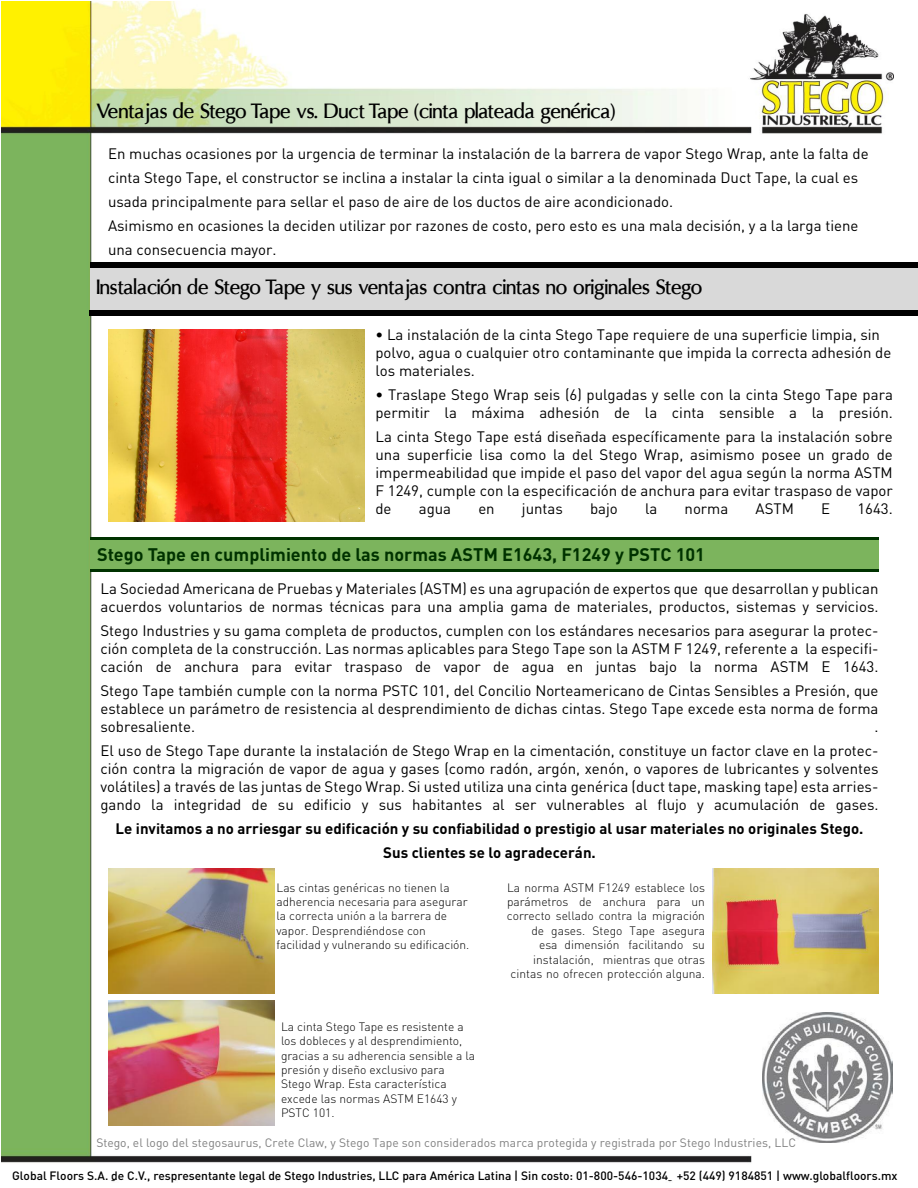
<style>
.page{position:relative;width:918px;height:1188px;background:#fff}
.page>*{position:absolute;margin:0;border:0;box-sizing:border-box;transform-origin:0 0}
.t1{font:700 21px "Oregon LDO Demi";color:#000}
.t2{font:700 18px "DIN Pro";color:#003200}
.t3{font:15px/18px "DIN Pro";color:#000}
.t4{font:700 15px/24px "DIN Pro";color:#000;text-align:center}
.t5{font:300 12px/14.4px "DIN Pro";color:#000}
.t6{font:500 12px "DIN Pro";color:#000}
.t7{font:12px "DIN Pro";letter-spacing:.005em;color:#808080}
</style>
<div class="page">
<img style="left:1px;top:1px;width:893px;height:1181px">
<div style="left:88px;top:1167px;width:665px;height:13px;background:#fff"></div>
<img style="left:763px;top:1012px;width:130px;height:130px">
<div style="left:90px;top:277px;width:9px;height:24px;background:#d9d9d9"></div>
<div style="left:99px;top:277px;width:819px;height:24px;background:#d9d9d9"></div>
<hr style="left:90px;top:263px;width:828px;height:1px;background:#000">
<hr style="left:90px;top:265px;width:828px;height:3px;background:#000">
<div style="left:90px;top:268px;width:828px;height:9px;background:#d9d9d9"></div>
<div style="left:90px;top:301px;width:828px;height:9px;background:#d9d9d9"></div>
<hr style="left:89px;top:314px;width:829px;height:1px;background:#000">
<hr style="left:89px;top:310px;width:829px;height:3px;background:#000">
<div style="left:90px;top:544px;width:11px;height:21px;background:#7cb45d"></div>
<div style="left:101px;top:544px;width:778px;height:21px;background:#7cb45d"></div>
<hr style="left:90px;top:538px;width:789px;height:2px;background:#003200">
<hr style="left:90px;top:540px;width:789px;height:4px;background:#7cb45d">
<div style="left:90px;top:565px;width:789px;height:5px;background:#7cb45d"></div>
<hr style="left:90px;top:570px;width:789px;height:2px;background:#003200">
<img style="left:108px;top:329px;width:256px;height:192px">
<img style="left:108px;top:1001px;width:166px;height:124px">
<img style="left:108px;top:869px;width:166px;height:124px">
<img style="left:712px;top:869px;width:167px;height:124px">
<h1 class="t1" style="left:96px;top:99px;width:520px">Ventajas de Stego Tape vs. Duct Tape (cinta plateada genérica)</h1>
<p class="t3" style="left:108px;top:140px;width:762px;line-height:24px">En muchas ocasiones por la urgencia de terminar la instalación de la barrera de vapor Stego Wrap, ante la falta de cinta Stego Tape, el constructor se inclina a instalar la cinta igual o similar a la denominada Duct Tape, la cual es usada principalmente para sellar el paso de aire de los ductos de aire acondicionado.<br>Asimismo en ocasiones la deciden utilizar por razones de costo, pero esto es una mala decisión, y a la larga tiene una consecuencia mayor.</p>
<h1 class="t1" style="left:96px;top:275px;width:608px">Instalación de Stego Tape y sus ventajas contra cintas no originales Stego</h1>
<p class="t3" style="left:375px;top:324px;width:517px">∙ La instalación de la cinta Stego Tape requiere de una superficie limpia, sin polvo, agua o cualquier otro contaminante que impida la correcta adhesión de los materiales.</p>
<p class="t3" style="left:375px;top:384px;width:519px">∙ Traslape Stego Wrap seis (6) pulgadas y selle con la cinta Stego Tape para permitir la máxima adhesión de la cinta sensible a la presión.</p>
<p class="t3" style="left:375px;top:426px;width:519px;text-align:justify">La cinta Stego Tape está diseñada específicamente para la instalación sobre una superficie lisa como la del Stego Wrap, asimismo posee un grado de impermeabilidad que impide el paso del vapor del agua según la norma ASTM F 1249, cumple con la especificación de anchura para evitar traspaso de vapor de</p>
<p class="t3" style="left:419px;top:498px;width:34px">agua</p>
<p class="t3" style="left:478px;top:498px;width:18px">en</p>
<p class="t3" style="left:522px;top:498px;width:42px">juntas</p>
<p class="t3" style="left:590px;top:498px;width:29px">bajo</p>
<p class="t3" style="left:645px;top:498px;width:14px">la</p>
<p class="t3" style="left:685px;top:498px;width:45px">norma</p>
<p class="t3" style="left:756px;top:498px;width:40px">ASTM</p>
<p class="t3" style="left:821px;top:498px;width:10px">E</p>
<p class="t3" style="left:857px;top:498px;width:37px">1643.</p>
<p class="t2" style="left:97px;top:539px;width:609px">Stego Tape en cumplimiento de las normas ASTM E1643, F1249 y PSTC 101</p>
<p class="t3" style="left:100px;top:578px;width:780px">La Sociedad Americana de Pruebas y Materiales (ASTM) es una agrupación de expertos que que desarrollan y publican acuerdos voluntarios de normas técnicas para una amplia gama de materiales, productos, sistemas y servicios.</p>
<p class="t3" style="left:100px;top:620px;width:780px;text-align:justify">Stego Industries y su gama completa de productos, cumplen con los estándares necesarios para asegurar la protec&shy;ción completa de la construcción. Las normas aplicables para Stego Tape son la ASTM F 1249, referente a la especifi&shy;cación de anchura para evitar traspaso de vapor de agua en juntas bajo la norma ASTM E 1643.</p>
<p class="t3" style="left:100px;top:680px;width:780px;text-align:justify">Stego Tape también cumple con la norma PSTC 101, del Concilio Norteamericano de Cintas Sensibles a Presión, que establece un parámetro de resistencia al desprendimiento de dichas cintas. Stego Tape excede esta norma de forma sobresaliente.</p>
<p class="t3" style="left:100px;top:713px;width:780px;line-height:24px;text-align:right">.<br>El uso de Stego Tape durante la instalación de Stego Wrap en la cimentación, constituye un factor clave en la protec-</p>
<p class="t3" style="left:100px;top:758px;width:780px;text-align:justify">ción contra la migración de vapor de agua y gases (como radón, argón, xenón, o vapores de lubricantes y solventes volátiles) a través de las juntas de Stego Wrap. Si usted utiliza una cinta genérica (duct tape, masking tape) esta arries&shy;gando la integridad de su edificio y sus habitantes al ser vulnerables al flujo y acumulación de gases.</p>
<p class="t4" style="left:116px;top:815px;width:750px">Le invitamos a no arriesgar su edificación y su confiabilidad o prestigio al usar materiales no originales Stego.<br>Sus clientes se lo agradecerán.</p>
<p class="t5" style="left:276px;top:879px;width:194px">Las cintas genéricas no tienen la adherencia necesaria para asegurar la correcta unión a la barrera de vapor. Desprendiéndose con facilidad y vulnerando su edificación.</p>
<p class="t5" style="left:507px;top:879px;width:200px;text-align:right">La norma ASTM F1249 establece los parámetros de anchura para un correcto sellado contra la migración de gases. Stego Tape asegura<br>esa dimensión facilitando su instalación, mientras que otras cintas no ofrecen protección alguna.</p>
<p class="t5" style="left:281px;top:1018px;width:196px">La cinta Stego Tape es resistente a los dobleces y al desprendimiento, gracias a su adherencia sensible a la presión y diseño exclusivo para<br>Stego Wrap. Esta característica excede las normas ASTM E1643 y<br>PSTC 101.</p>
<p class="t7" style="left:96px;top:1133px;width:701px">Stego, el logo del stegosaurus, Crete Claw, y Stego Tape son considerados marca protegida y registrada por Stego Industries, LLC</p>
<p class="t6" style="left:12px;top:1166px;width:887px">Global Floors S.A. de C.V., respresentante legal de Stego Industries, LLC para América Latina | Sin costo: 01-800-546-1034 +52 (449) 9184851 | www.globalfloors.mx</p>
</div>
